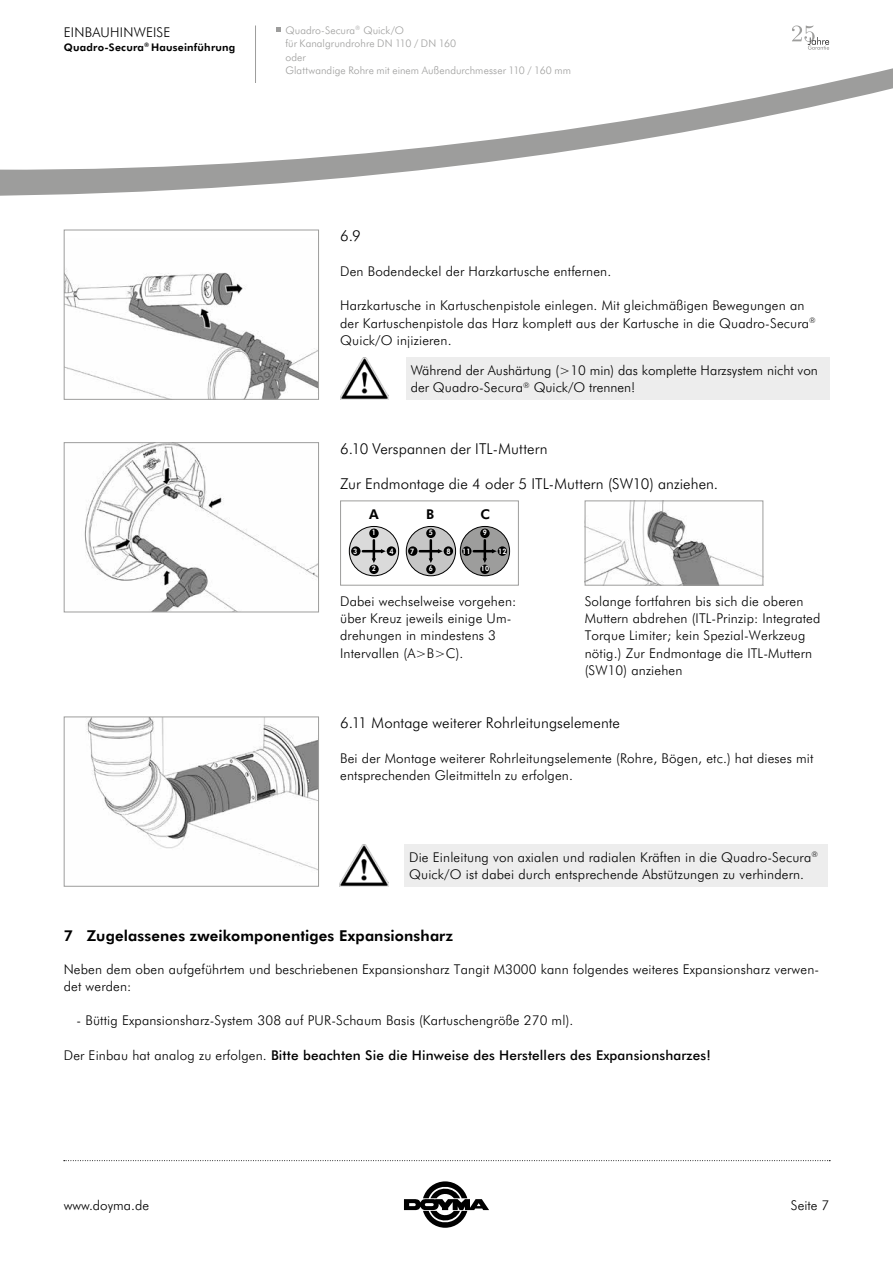
<style>
.page{position:relative;width:893px;height:1263px;background:#fff}
.page>*{position:absolute;margin:0;border:0;box-sizing:border-box;transform-origin:0 0}
.t1{font:300 15px "Futura BT";letter-spacing:.005em;color:#000}
.t2{font:700 15px "Futura BT";letter-spacing:.01em;color:#000}
.t3{font:300 13.5px/17.2px "Futura BT";letter-spacing:.01em;color:#000}
.t4{font:500 13.5px "Futura BT";letter-spacing:.01em;color:#000}
.t5{font:700 13.5px "Futura BT";color:#000}
.t6{font:300 10.5px/13.5px "Futura BT";letter-spacing:.005em;color:#9d9d9c}
.t7{font:700 10.5px "Futura BT";letter-spacing:.02em;color:#000}
.t8{font:700 7.5px "Futura BT";color:#fff;scale:.9 1}
.s1{font-weight:300}
</style>
<div class="page">
<svg style="left:0;top:25px;width:893px;height:171px"></svg>
<svg style="left:404px;top:1181px;width:85px;height:47px"></svg>
<svg style="left:64px;top:1160px;width:766px;height:1px"></svg>
<img style="left:66px;top:271px;width:251px;height:127px">
<div style="left:64px;top:230px;width:255px;height:170px;border:1px solid #9d9d9c"></div>
<img style="left:84px;top:444px;width:233px;height:166px">
<div style="left:64px;top:442px;width:255px;height:170px;border:1px solid #9d9d9c"></div>
<img style="left:87px;top:718px;width:230px;height:152px">
<div style="left:64px;top:716px;width:255px;height:171px;border:1px solid #9d9d9c"></div>
<img style="left:587px;top:502px;width:174px;height:81px">
<div style="left:585px;top:500px;width:178px;height:85px;border:1px solid #9d9d9c"></div>
<div style="left:340px;top:500px;width:179px;height:85px;background:#fff;border:1px solid #9d9d9c"></div>
<svg style="left:349px;top:526px;width:50px;height:50px"></svg>
<div style="left:349px;top:526px;width:50px;height:50px;border:1px solid #000;border-radius:50%"></div>
<div style="left:369px;top:528px;width:10px;height:10px;background:#000;border-radius:50%"></div>
<div style="left:369px;top:565px;width:10px;height:9px;background:#000;border-radius:50%"></div>
<div style="left:387px;top:546px;width:9px;height:10px;background:#000;border-radius:50%"></div>
<svg style="left:351px;top:546px;width:10px;height:10px"></svg>
<svg style="left:363px;top:540px;width:23px;height:23px"></svg>
<svg style="left:460px;top:526px;width:50px;height:50px"></svg>
<div style="left:460px;top:526px;width:50px;height:50px;border:1px solid #000;border-radius:50%"></div>
<svg style="left:406px;top:526px;width:50px;height:50px"></svg>
<div style="left:406px;top:526px;width:50px;height:50px;border:1px solid #000;border-radius:50%"></div>
<div style="left:480px;top:528px;width:10px;height:10px;background:#000;border-radius:50%"></div>
<div style="left:426px;top:528px;width:10px;height:10px;background:#000;border-radius:50%"></div>
<div style="left:480px;top:565px;width:10px;height:9px;background:#000;border-radius:50%"></div>
<div style="left:426px;top:565px;width:10px;height:9px;background:#000;border-radius:50%"></div>
<div style="left:498px;top:546px;width:9px;height:10px;background:#000;border-radius:50%"></div>
<div style="left:444px;top:546px;width:9px;height:10px;background:#000;border-radius:50%"></div>
<div style="left:462px;top:546px;width:9px;height:10px;background:#000;border-radius:50%"></div>
<div style="left:408px;top:546px;width:9px;height:10px;background:#000;border-radius:50%"></div>
<svg style="left:474px;top:540px;width:23px;height:23px"></svg>
<svg style="left:420px;top:540px;width:23px;height:23px"></svg>
<img style="left:340px;top:357px;width:49px;height:43px">
<img style="left:340px;top:844px;width:48px;height:43px">
<svg style="left:792px;top:26px;width:37px;height:24px"></svg>
<svg style="left:276px;top:28px;width:5px;height:4px"></svg>
<hr style="left:255px;top:26px;width:1px;height:57px;background:#9d9d9c">
<div style="left:406px;top:357px;width:424px;height:43px;background:#ededed"></div>
<div style="left:405px;top:844px;width:423px;height:43px;background:#ededed"></div>
<p class="t3" style="left:64px;top:23px;width:108px">EINBAUHINWEISE</p>
<p class="t7" style="left:64px;top:40px;width:173px">Quadro-Secura<sup>®</sup> Hauseinführung</p>
<p class="t6" style="left:285px;top:23px;width:287px">Quadro-Secura<sup>®</sup> Quick/O<br>für Kanalgrundrohre DN 110 / DN 160<br>oder<br>Glattwandige Rohre mit einem Außendurchmesser 110 / 160 mm</p>
<p class="t1" style="left:340px;top:226px;width:22px">6.9</p>
<p class="t3" style="left:340px;top:262px;width:273px">Den Bodendeckel der Harzkartusche entfernen.</p>
<p class="t3" style="left:340px;top:296px;width:477px">Harzkartusche in Kartuschenpistole einlegen. Mit gleichmäßigen Bewegungen an der Kartuschenpistole das Harz komplett aus der Kartusche in die Quadro-Secura<sup>®<br></sup>Quick/O injizieren.</p>
<p class="t3" style="left:411px;top:361px;width:409px">Während der Aushärtung (&gt;10 min) das komplette Harzsystem nicht von der Quadro-Secura<sup>®</sup> Quick/O trennen!</p>
<p class="t1" style="left:340px;top:438px;width:209px">6.10 Verspannen der ITL-Muttern</p>
<p class="t1" style="left:340px;top:474px;width:380px">Zur Endmontage die 4 oder 5 ITL-Muttern (SW10) anziehen.</p>
<p class="t5" style="left:369px;top:505px;width:11px">A</p>
<p class="t5" style="left:426px;top:505px;width:10px">B</p>
<p class="t5" style="left:481px;top:505px;width:11px">C</p>
<p class="t8" style="left:372px;top:527px;width:6px">1</p>
<p class="t8" style="left:372px;top:563px;width:6px">2</p>
<p class="t8" style="left:353px;top:546px;width:6px">3</p>
<p class="t8" style="left:389px;top:546px;width:6px">4</p>
<p class="t8" style="left:429px;top:527px;width:6px">5</p>
<p class="t8" style="left:429px;top:563px;width:6px">6</p>
<p class="t8" style="left:410px;top:546px;width:6px">7</p>
<p class="t8" style="left:446px;top:546px;width:6px">8</p>
<p class="t8" style="left:483px;top:527px;width:6px">9</p>
<p class="t8" style="left:481px;top:563px;width:11px">10</p>
<p class="t8" style="left:462px;top:546px;width:11px">11</p>
<p class="t8" style="left:498px;top:546px;width:11px">12</p>
<p class="t3" style="left:340px;top:592px;width:178px">Dabei wechselweise vorgehen: über Kreuz jeweils einige Um&shy;drehungen in mindestens 3<br>Intervallen (A&gt;B&gt;C).</p>
<p class="t3" style="left:585px;top:592px;width:237px">Solange fortfahren bis sich die oberen Muttern abdrehen (ITL-Prinzip: Integrated Torque Limiter; kein Spezial-Werkzeug nötig.) Zur Endmontage die ITL-Muttern (SW10) anziehen</p>
<p class="t1" style="left:340px;top:713px;width:281px">6.11 Montage weiterer Rohrleitungselemente</p>
<p class="t3" style="left:340px;top:749px;width:475px">Bei der Montage weiterer Rohrleitungselemente (Rohre, Bögen, etc.) hat dieses mit entsprechenden Gleitmitteln zu erfolgen.</p>
<p class="t3" style="left:409px;top:848px;width:410px">Die Einleitung von axialen und radialen Kräften in die Quadro-Secura<sup>®<br></sup>Quick/O ist dabei durch entsprechende Abstützungen zu verhindern.</p>
<p class="t2" style="left:64px;top:925px;width:391px">7 Zugelassenes zweikomponentiges Expansionsharz</p>
<p class="t3" style="left:64px;top:960px;width:757px">Neben dem oben aufgeführtem und beschriebenen Expansionsharz Tangit M3000 kann folgendes weiteres Expansionsharz verwen&shy;det werden:</p>
<p class="t3" style="left:77px;top:1011px;width:498px">- Büttig Expansionsharz-System 308 auf PUR-Schaum Basis (Kartuschengröße 270 ml).</p>
<p class="t4" style="left:64px;top:1045px;width:648px"><span class="s1">Der Einbau hat analog zu erfolgen.</span> Bitte beachten Sie die Hinweise des Herstellers des Expansionsharzes!</p>
<p class="t3" style="left:64px;top:1196px;width:87px">www.doyma.de</p>
<p class="t3" style="left:791px;top:1196px;width:40px">Seite 7</p>
</div>
